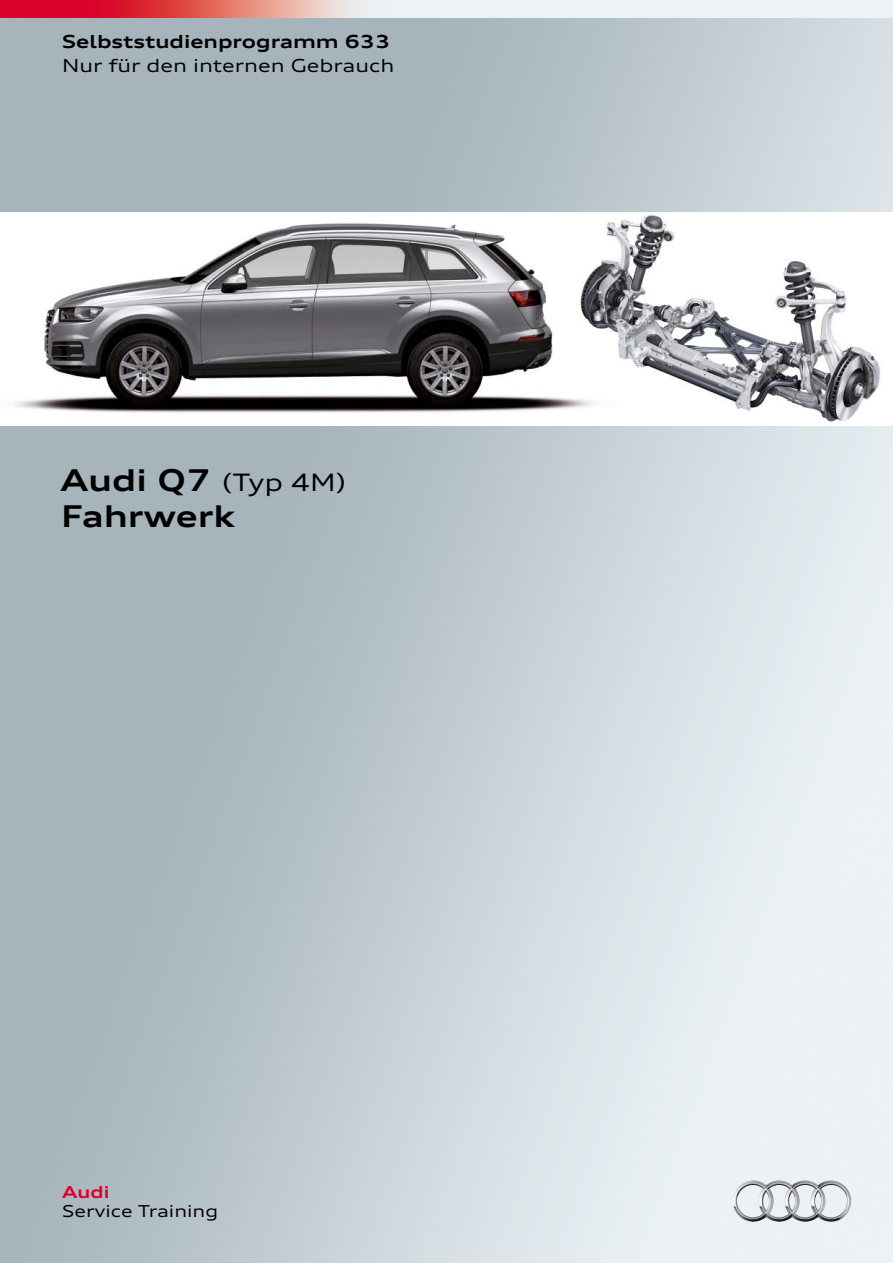
<style>
.page{position:relative;width:893px;height:1263px;background:#fff}
.page>*{position:absolute;margin:0;border:0;box-sizing:border-box;transform-origin:0 0}
.t1{font:700 expanded 30px "Audi Type";color:#000}
.t2{font:expanded 24px "Audi Type";color:#000}
.t3{font:expanded 18px "Audi Type";color:#000}
.t4{font:700 expanded 18px "Audi Type";color:#000}
.t5{font:expanded 16.5px "Audi Type";color:#000}
.t6{font:700 expanded 16.5px "Audi Type";color:#db012a}
.s1{font-weight:700;font-size:30px}
</style>
<div class="page">
<img style="left:0;top:17px;width:893px;height:1246px">
<img style="left:0;top:0;width:893px;height:17px">
<img style="left:0;top:212px;width:893px;height:213px">
<img style="left:767px;top:1180px;width:62px;height:5px">
<p class="t4" style="left:62px;top:30px;width:330px">Selbststudienprogramm 633</p>
<p class="t3" style="left:62px;top:54px;width:334px">Nur für den internen Gebrauch</p>
<h2 class="t2" style="left:61px;top:467px;width:287px"><span class="s1">Audi Q7</span> (Typ 4M)</h2>
<h1 class="t1" style="left:61px;top:497px;width:175px">Fahrwerk</h1>
<p class="t6" style="left:62px;top:1182px;width:49px">Audi</p>
<p class="t5" style="left:62px;top:1200px;width:158px">Service Training</p>
</div>
